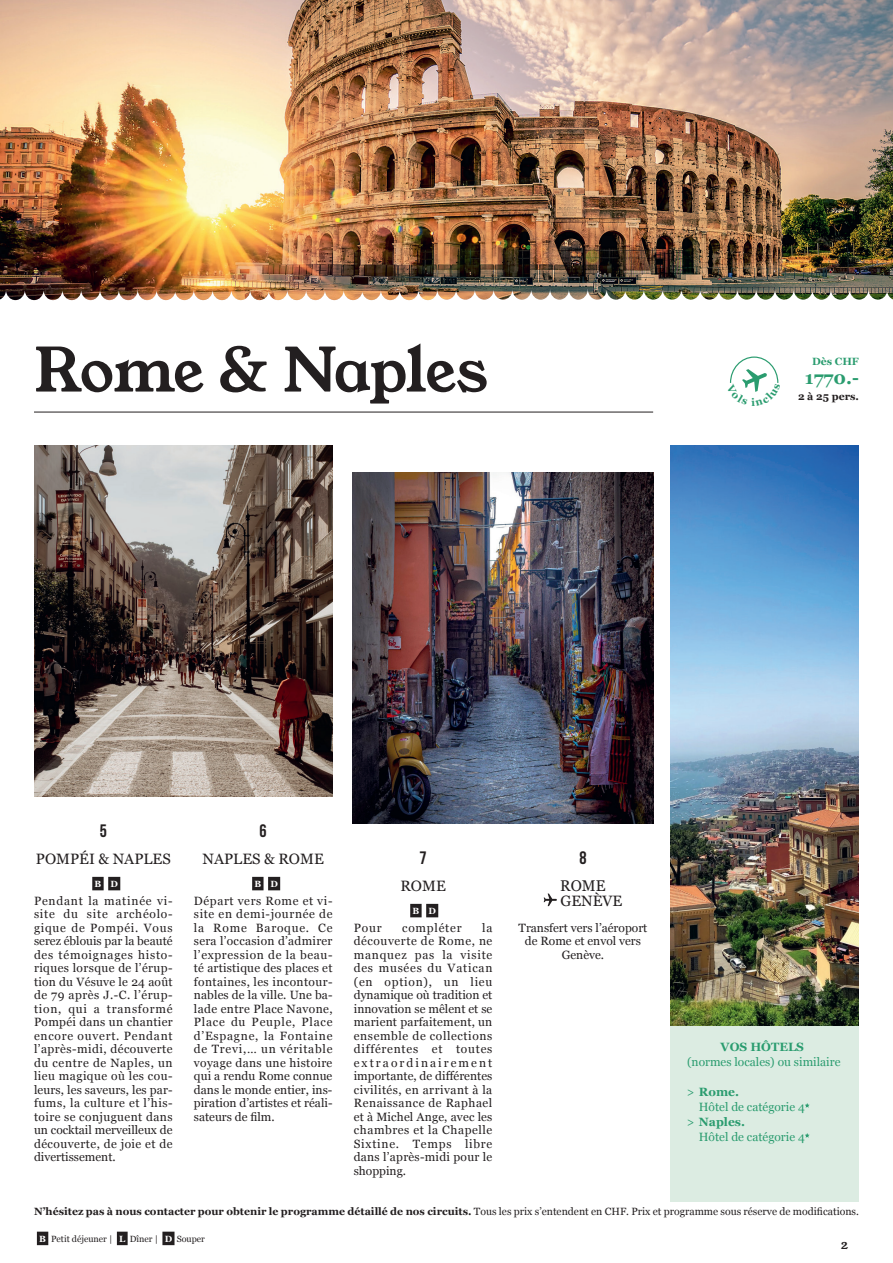
<style>
.page{position:relative;width:893px;height:1263px;background:#fff}
.page>*{position:absolute;margin:0;border:0;box-sizing:border-box;transform-origin:0 0}
.t1{font:60px "Young Serif";letter-spacing:-.025em;color:#231f20}
.t2{font:700 18px "Georgia";color:#2a9c6f}
.t3{font:18px "Bebas Neue";color:#231f20}
.t4{font:15.45px "Georgia";color:#231f20}
.t5{font:15px "Georgia";color:#231f20}
.t6{font:13.05px "Young Serif";color:#231f20}
.t7{font:12px/13.5px "Georgia";color:#231f20;text-align:justify}
.t8{font:12px "Georgia";color:#2a9c6f}
.t9{font:700 12px "Georgia";color:#2a9c6f}
.t10{font:12px "Georgia";letter-spacing:.065em;color:#231f20}
.t11{font:700 10.5px "Georgia";color:#231f20}
.t12{font:700 10.5px "Georgia";color:#2a9c6f}
.t13{font:9px "Georgia";color:#231f20}
.t14{font:700 9px "Georgia";color:#fff}
.s1{font-weight:400}
.s2{font-weight:700;color:#fff}
</style>
<div class="page">
<hr style="left:34px;top:412px;width:619px;height:1px;background:#231f20">
<div style="left:37px;top:1232px;width:11px;height:13px;background:#231f20"></div>
<div style="left:117px;top:1232px;width:11px;height:13px;background:#231f20"></div>
<div style="left:162px;top:1232px;width:13px;height:13px;background:#231f20"></div>
<img style="left:352px;top:472px;width:301px;height:352px">
<img style="left:670px;top:446px;width:189px;height:580px">
<div style="left:92px;top:877px;width:12px;height:13px;background:#231f20"></div>
<div style="left:108px;top:877px;width:12px;height:13px;background:#231f20"></div>
<div style="left:252px;top:877px;width:12px;height:13px;background:#231f20"></div>
<div style="left:268px;top:877px;width:12px;height:13px;background:#231f20"></div>
<img style="left:34px;top:446px;width:299px;height:350px">
<div style="left:410px;top:904px;width:12px;height:13px;background:#231f20"></div>
<div style="left:426px;top:904px;width:12px;height:13px;background:#231f20"></div>
<svg style="left:544px;top:893px;width:13px;height:13px"></svg>
<div style="left:670px;top:1026px;width:189px;height:176px;background:#dcece2"></div>
<svg style="left:805px;top:1103px;width:4px;height:5px"></svg>
<svg style="left:805px;top:1133px;width:4px;height:5px"></svg>
<img style="left:465px;top:0;width:428px;height:300px">
<img style="left:0;top:0;width:465px;height:300px">
<svg style="left:729px;top:356px;width:50px;height:36px"></svg>
<h1 class="t1" style="left:34px;top:329px;width:455px">Rome &amp; Naples</h1>
<p class="t12" style="left:812px;top:353px;width:48px">Dès CHF</p>
<h2 class="t2" style="left:805px;top:364px;width:56px">1770.-</h2>
<p class="t11" style="left:798px;top:389px;width:62px">2 à 25 pers.</p>
<h2 class="t3" style="left:100px;top:821px;width:9px">5</h2>
<p class="t5" style="left:36px;top:848px;width:136px">POMPÉI &amp; NAPLES</p>
<p class="t14" style="left:95px;top:877px;width:25px">B D</p>
<p class="t7" style="left:34px;top:893px;width:140px">Pendant la matinée vi&shy;site du site archéolo&shy;gique de Pompéi. Vous serez éblouis par la beauté des témoignages histo&shy;riques lorsque de l’érup&shy;tion du Vésuve le 24 août de 79 après J.-C. l’érup&shy;tion, qui a transformé Pompéi dans un chantier encore ouvert. Pendant l’après-midi, découverte du centre de Naples, un lieu magique où les cou&shy;leurs, les saveurs, les par&shy;fums, la culture et l’his&shy;toire se conjuguent dans un cocktail merveilleux de découverte, de joie et de divertissement.</p>
<h2 class="t3" style="left:260px;top:821px;width:9px">6</h2>
<p class="t5" style="left:203px;top:848px;width:123px">NAPLES &amp; ROME</p>
<p class="t14" style="left:254px;top:877px;width:25px">B D</p>
<p class="t7" style="left:194px;top:893px;width:140px">Départ vers Rome et vi&shy;site en demi-journée de la Rome Baroque. Ce sera l’occasion d’admirer l’expression de la beau&shy;té artistique des places et fontaines, les incontour&shy;nables de la ville. Une ba&shy;lade entre Place Navone, Place du Peuple, Place d’Espagne, la Fontaine de Trevi,… un véritable voyage dans une histoire qui a rendu Rome connue dans le monde entier, ins&shy;piration d’artistes et réali&shy;sateurs de film.</p>
<h2 class="t3" style="left:420px;top:848px;width:9px">7</h2>
<p class="t5" style="left:400px;top:875px;width:47px">ROME</p>
<p class="t14" style="left:412px;top:904px;width:25px">B D</p>
<p class="t7" style="left:354px;top:920px;width:140px;text-indent:128px">la découverte de Rome, ne manquez pas la visite des musées du Vatican (en option), un lieu dynamique où tradition et innovation se mêlent et se marient parfaitement, un ensemble de collections différentes et toutes extraordinairement importante, de différentes civilités, en arrivant à la Renaissance de Raphael et à Michel Ange, avec les chambres et la Chapelle Sixtine. Temps libre dans l’après-midi pour le shopping.</p>
<p class="t7" style="left:354px;top:920px;width:29px">Pour</p>
<p class="t10" style="left:402px;top:919px;width:61px">compléter</p>
<h2 class="t3" style="left:579px;top:848px;width:9px">8</h2>
<p class="t4" style="left:560px;top:874px;width:47px">ROME</p>
<p class="t5" style="left:560px;top:890px;width:63px">GENÈVE</p>
<p class="t7" style="left:519px;top:920px;width:130px;text-align:center">Transfert vers l’aéroport de Rome et envol vers<br>Genève.</p>
<p class="t9" style="left:720px;top:1037px;width:85px">VOS HÔTELS</p>
<p class="t8" style="left:687px;top:1053px;width:155px">(normes locales) ou similaire</p>
<p class="t9" style="left:687px;top:1082px;width:54px"><span class="s1">&gt;</span> Rome.</p>
<p class="t8" style="left:699px;top:1098px;width:107px">Hôtel de catégorie 4</p>
<p class="t9" style="left:687px;top:1112px;width:60px"><span class="s1">&gt;</span> Naples.</p>
<p class="t8" style="left:699px;top:1128px;width:107px">Hôtel de catégorie 4</p>
<p class="t11" style="left:34px;top:1203px;width:826px">N’hésitez pas à nous contacter pour obtenir le programme détaillé de nos circuits. <span class="s1">Tous les prix s’entendent en CHF. Prix et programme sous réserve de modifications.</span></p>
<p class="t13" style="left:39px;top:1232px;width:167px"><span class="s2">B</span> Petit déjeuner | <span class="s2">L</span> Dîner | <span class="s2">D</span> Souper</p>
<p class="t6" style="left:841px;top:1235px;width:8px">2</p>
</div>
